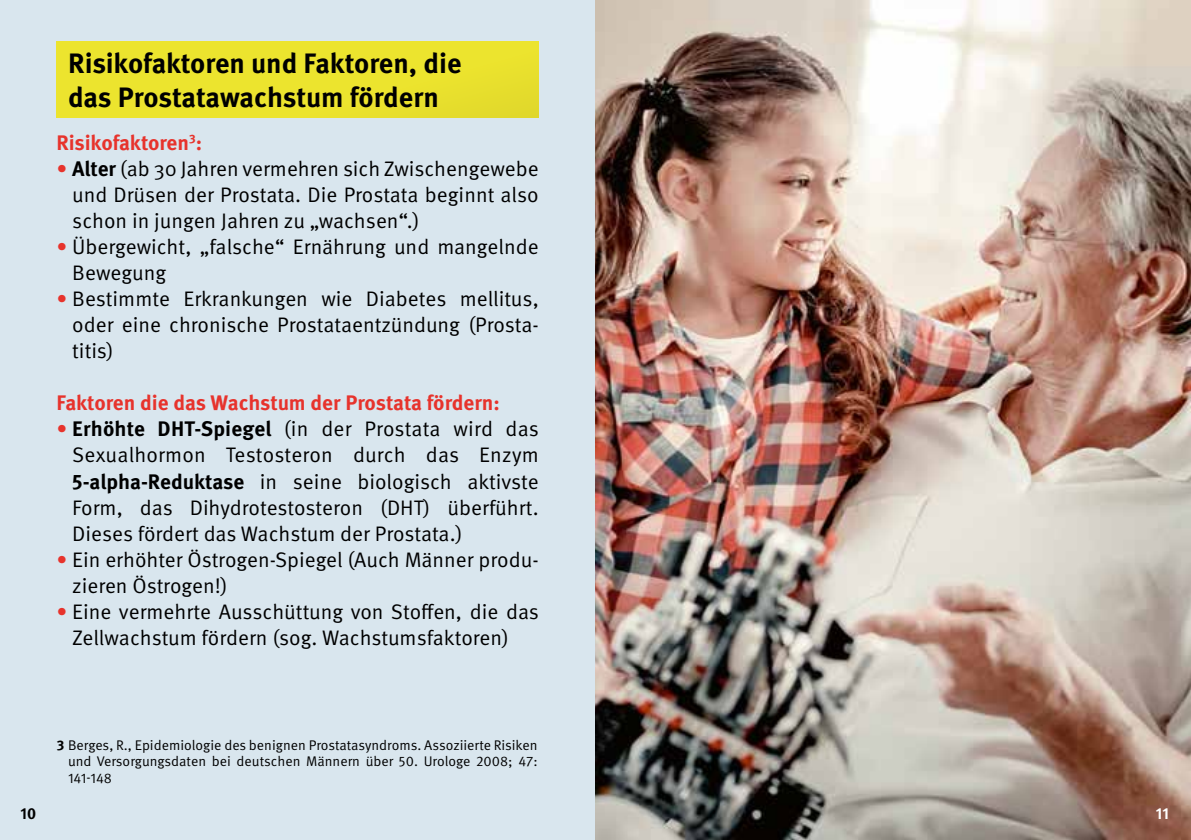
<style>
.page{position:relative;width:1191px;height:840px;background:#fff}
.page>*{position:absolute;margin:0;border:0;box-sizing:border-box;transform-origin:0 0}
.t1{font:700 28px/33.6px "Meta Pro";letter-spacing:-.005em;color:#000}
.t2{font:21px/26px "Meta Pro Norm";color:#000;text-align:justify}
.t3{font:700 21px "Meta Pro";letter-spacing:-.005em;color:#e7332c}
.t4{font:700 16px "Meta Pro";color:#000}
.t5{font:700 16px "Meta Pro";color:#fff}
.t6{font:14px/16.8px "Meta Pro Norm";color:#000;text-align:justify}
.s1{color:#e7332c}
.s2{font-family:"Meta Pro";font-weight:700}
</style>
<div class="page">
<div style="left:0;top:0;width:595px;height:839px;background:#d9e6ee"></div>
<img style="left:595px;top:0;width:596px;height:839px">
<div style="left:57px;top:42px;width:482px;height:75px;background:#ece42e"></div>
<h1 class="t1" style="left:68px;top:45px;width:395px">Risikofaktoren und Faktoren, die das Prostatawachstum fördern</h1>
<p class="t3" style="left:56px;top:126px;width:147px">Risikofaktoren<sup>3</sup>:</p>
<p class="t2" style="left:72px;top:154px;width:468px;text-indent:-16px"><span class="s1">•</span> <span class="s2">Alter</span> (ab 30 Jahren vermehren sich Zwischengewebe und Drüsen der Prostata. Die Prostata beginnt also schon in jungen Jahren zu „wachsen“.)</p>
<p class="t2" style="left:72px;top:232px;width:468px;text-indent:-16px"><span class="s1">•</span> Übergewicht, „falsche“ Ernährung und mangelnde<br>Bewegung</p>
<p class="t2" style="left:72px;top:284px;width:468px;text-indent:-16px"><span class="s1">•</span> Bestimmte Erkrankungen wie Diabetes mellitus, oder eine chronische Prostataentzündung (Prosta&shy;titis)</p>
<p class="t3" style="left:56px;top:386px;width:445px">Faktoren die das Wachstum der Prostata fördern:</p>
<p class="t2" style="left:72px;top:414px;width:468px;text-indent:-16px"><span class="s1">•</span> <span class="s2">Erhöhte DHT-Spiegel</span> (in der Prostata wird das Sexualhormon Testosteron durch das Enzym <span class="s2">5-alpha-Reduktase</span> in seine biologisch aktivste Form, das Dihydrotestosteron (DHT) überführt.<br>Dieses fördert das Wachstum der Prostata.)</p>
<p class="t2" style="left:72px;top:544px;width:468px;text-indent:-16px"><span class="s1">•</span> Ein erhöhter Östrogen-Spiegel (Auch Männer produ&shy;zieren Östrogen!)</p>
<p class="t2" style="left:72px;top:596px;width:468px;text-indent:-16px"><span class="s1">•</span> Eine vermehrte Ausschüttung von Stoffen, die das<br>Zellwachstum fördern (sog. Wachstumsfaktoren)</p>
<p class="t6" style="left:68px;top:735px;width:471px;text-indent:-11px"><span class="s2">3</span> Berges, R., Epidemiologie des benignen Prostatasyndroms. Assoziierte Risiken und Versorgungsdaten bei deutschen Männern über 50. Urologe 2008; 47:<br>141-148</p>
<p class="t4" style="left:20px;top:800px;width:17px">10</p>
<p class="t5" style="left:1156px;top:800px;width:15px">11</p>
</div>
